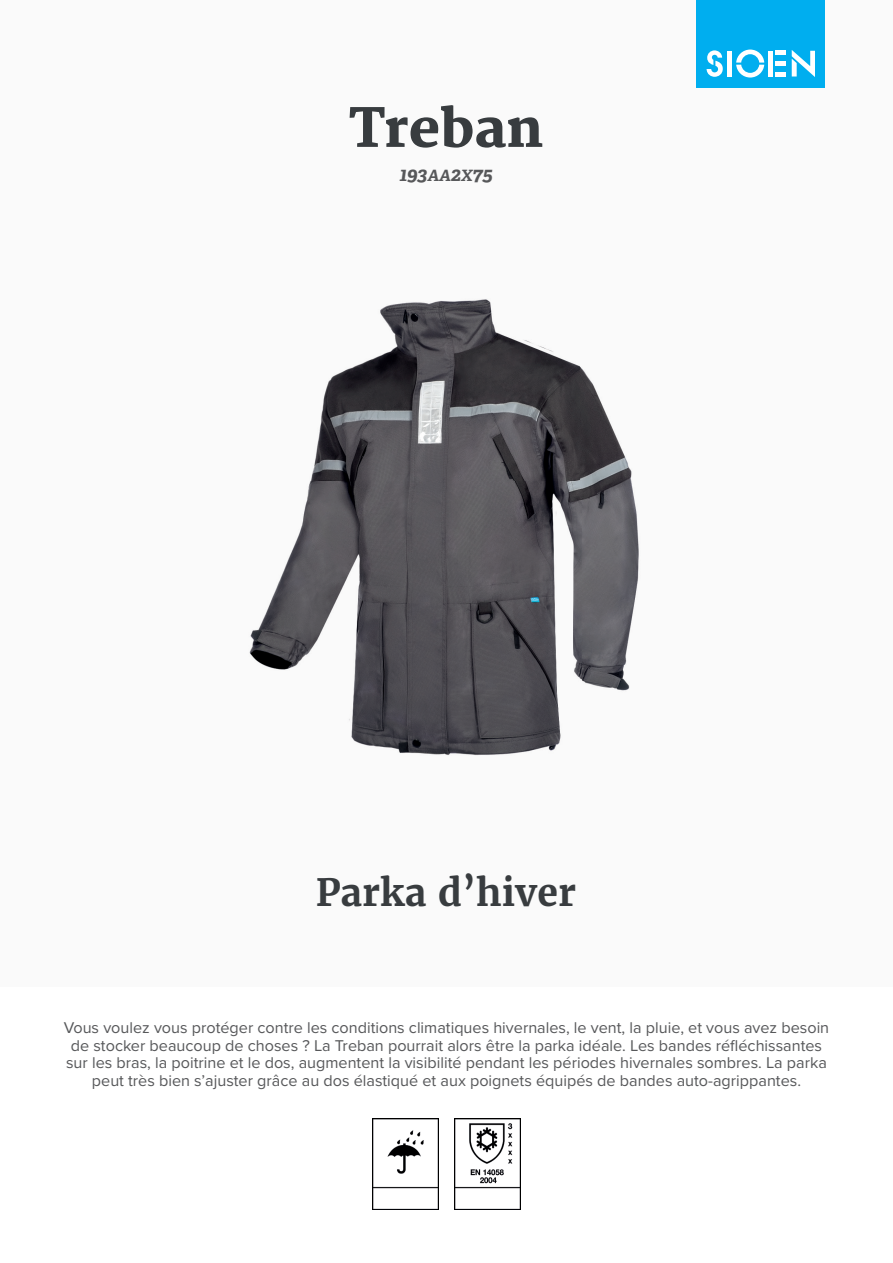
<style>
.page{position:relative;width:893px;height:1263px;background:#fff}
.page>*{position:absolute;margin:0;border:0;box-sizing:border-box;transform-origin:0 0}
.t1{font:800 52.5px "Merriweather";color:#383c3f}
.t2{font:700 37.5px "Merriweather";color:#383c3f}
.t3{font:italic 700 19.5px "Adelle PE";color:#57585a}
.t4{font:16.2px/17.5px "Proxima Nova";color:#57585a;text-align:center}
.s1{font-size:15.6px}
</style>
<div class="page">
<div style="left:0;top:0;width:893px;height:986px;background:#fafafa"></div>
<div style="left:697px;top:0;width:128px;height:88px;background:#00aeef"></div>
<svg style="left:707px;top:50px;width:16px;height:27px"></svg>
<svg style="left:736px;top:50px;width:28px;height:28px"></svg>
<div style="left:727px;top:51px;width:5px;height:26px;background:#fff"></div>
<div style="left:768px;top:51px;width:5px;height:26px;background:#fff"></div>
<div style="left:775px;top:72px;width:11px;height:5px;background:#fff"></div>
<div style="left:775px;top:61px;width:11px;height:5px;background:#fff"></div>
<hr style="left:775px;top:51px;width:11px;height:4px;background:#fff">
<svg style="left:792px;top:50px;width:23px;height:27px"></svg>
<img style="left:372px;top:1118px;width:67px;height:92px">
<img style="left:454px;top:1118px;width:67px;height:92px">
<img style="left:249px;top:299px;width:390px;height:456px">
<h1 class="t1" style="left:348px;top:98px;width:197px">Treban</h1>
<p class="t3" style="left:399px;top:160px;width:95px">193<span class="s1">AA</span>2<span class="s1">X</span>75</p>
<h2 class="t2" style="left:316px;top:868px;width:261px">Parka d’hiver</h2>
<p class="t4" style="left:64px;top:1018px;width:767px">Vous voulez vous protéger contre les conditions climatiques hivernales, le vent, la pluie, et vous avez besoin de stocker beaucoup de choses ? La Treban pourrait alors être la parka idéale. Les bandes réfléchissantes sur les bras, la poitrine et le dos, augmentent la visibilité pendant les périodes hivernales sombres. La parka peut très bien s’ajuster grâce au dos élastiqué et aux poignets équipés de bandes auto-agrippantes.</p>
</div>
